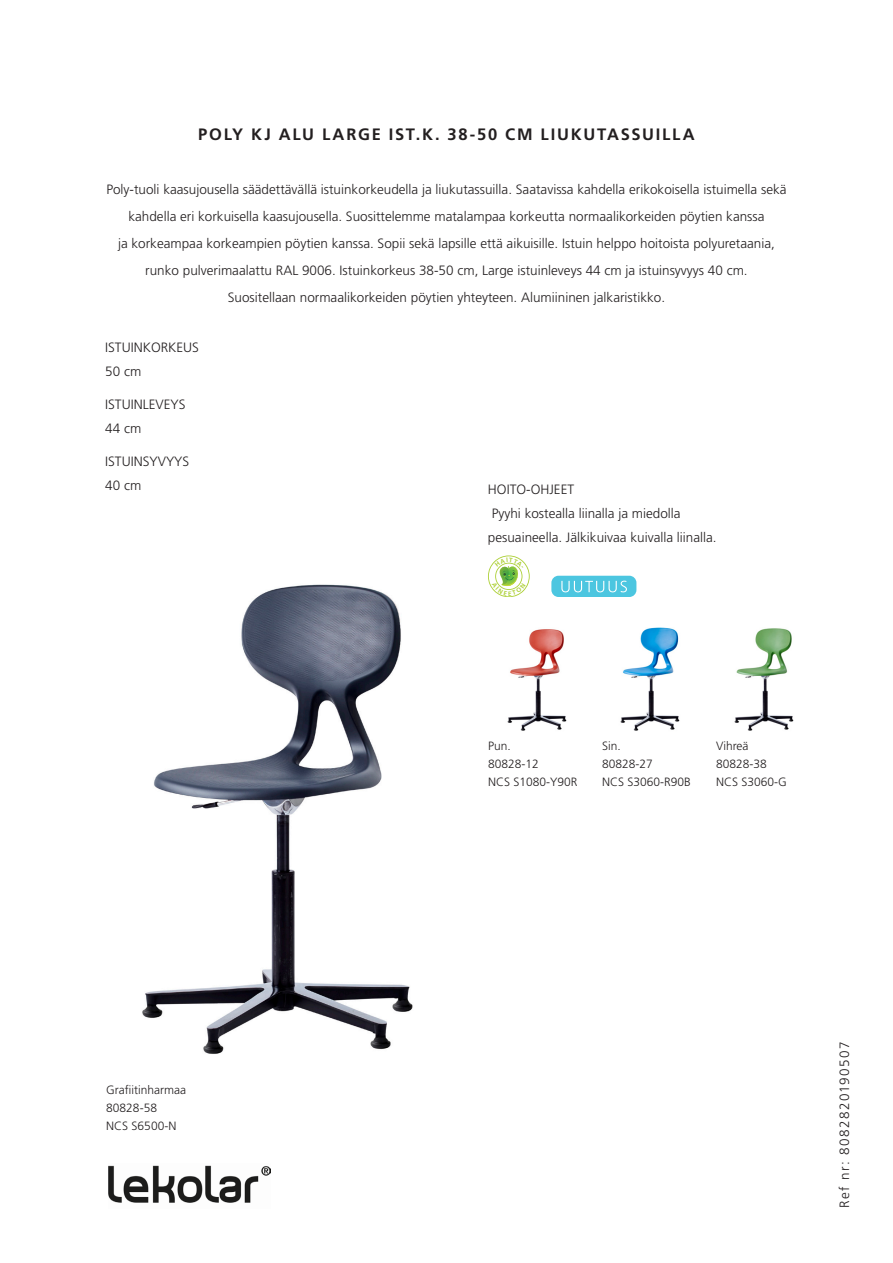
<style>
.page{position:relative;width:893px;height:1263px;background:#fff}
.page>*{position:absolute;margin:0;border:0;box-sizing:border-box;transform-origin:0 0}
.SeriesNameSid2{font:700 16.5px "Frutiger LT";letter-spacing:.11em;color:#231f20}
.ProdDescrSid2{font:300 13.5px/27px "Frutiger LT";color:#231f20;text-align:center}
.ItemData{font:300 13.5px/24px "Frutiger LT";color:#231f20}
.Refnr{font:300 13.5px "Frutiger LT";letter-spacing:.105em;color:#231f20}
.kofigColor{font:300 12px/18px "Frutiger LT";color:#231f20}
</style>
<div class="page">
<img style="left:108px;top:1165px;width:162px;height:38px">
<div style="left:551px;top:576px;width:85px;height:21px;background:#4cc6e0;border-radius:7px"></div>
<svg style="left:561px;top:581px;width:66px;height:11px"></svg>
<img style="left:142px;top:584px;width:271px;height:470px">
<img style="left:507px;top:629px;width:60px;height:102px">
<img style="left:620px;top:627px;width:60px;height:104px">
<img style="left:734px;top:628px;width:60px;height:103px">
<svg style="left:488px;top:555px;width:42px;height:42px"></svg>
<p class="SeriesNameSid2" style="left:198px;top:125px;width:498px">POLY KJ ALU LARGE IST.K. 38-50 CM LIUKUTASSUILLA</p>
<p class="ProdDescrSid2" style="left:106px;top:176px;width:682px">Poly-tuoli kaasujousella säädettävällä istuinkorkeudella ja liukutassuilla. Saatavissa kahdella erikokoisella istuimella sekä kahdella eri korkuisella kaasujousella. Suosittelemme matalampaa korkeutta normaalikorkeiden pöytien kanssa<br>ja korkeampaa korkeampien pöytien kanssa. Sopii sekä lapsille että aikuisille. Istuin helppo hoitoista polyuretaania, runko pulverimaalattu RAL 9006. Istuinkorkeus 38-50 cm, Large istuinleveys 44 cm ja istuinsyvyys 40 cm.<br>Suositellaan normaalikorkeiden pöytien yhteyteen. Alumiininen jalkaristikko.</p>
<p class="ItemData" style="left:105px;top:336px;width:95px">ISTUINKORKEUS<br>50 cm</p>
<p class="ItemData" style="left:105px;top:393px;width:82px">ISTUINLEVEYS<br>44 cm</p>
<p class="ItemData" style="left:105px;top:450px;width:85px">ISTUINSYVYYS<br>40 cm</p>
<p class="ItemData" style="left:488px;top:477px;width:230px">HOITO-OHJEET<br>Pyyhi kostealla liinalla ja miedolla pesuaineella. Jälkikuivaa kuivalla liinalla.</p>
<p class="kofigColor" style="left:488px;top:737px;width:91px">Pun.<br>80828-12<br>NCS S1080-Y90R</p>
<p class="kofigColor" style="left:602px;top:737px;width:90px">Sin.<br>80828-27<br>NCS S3060-R90B</p>
<p class="kofigColor" style="left:716px;top:737px;width:72px">Vihreä<br>80828-38<br>NCS S3060-G</p>
<p class="kofigColor" style="left:106px;top:1081px;width:81px">Grafiitinharmaa<br>80828-58<br>NCS S6500-N</p>
<p class="Refnr" style="left:837px;top:1208px;width:168px;rotate:-90deg">Ref nr: 8082820190507</p>
</div>
